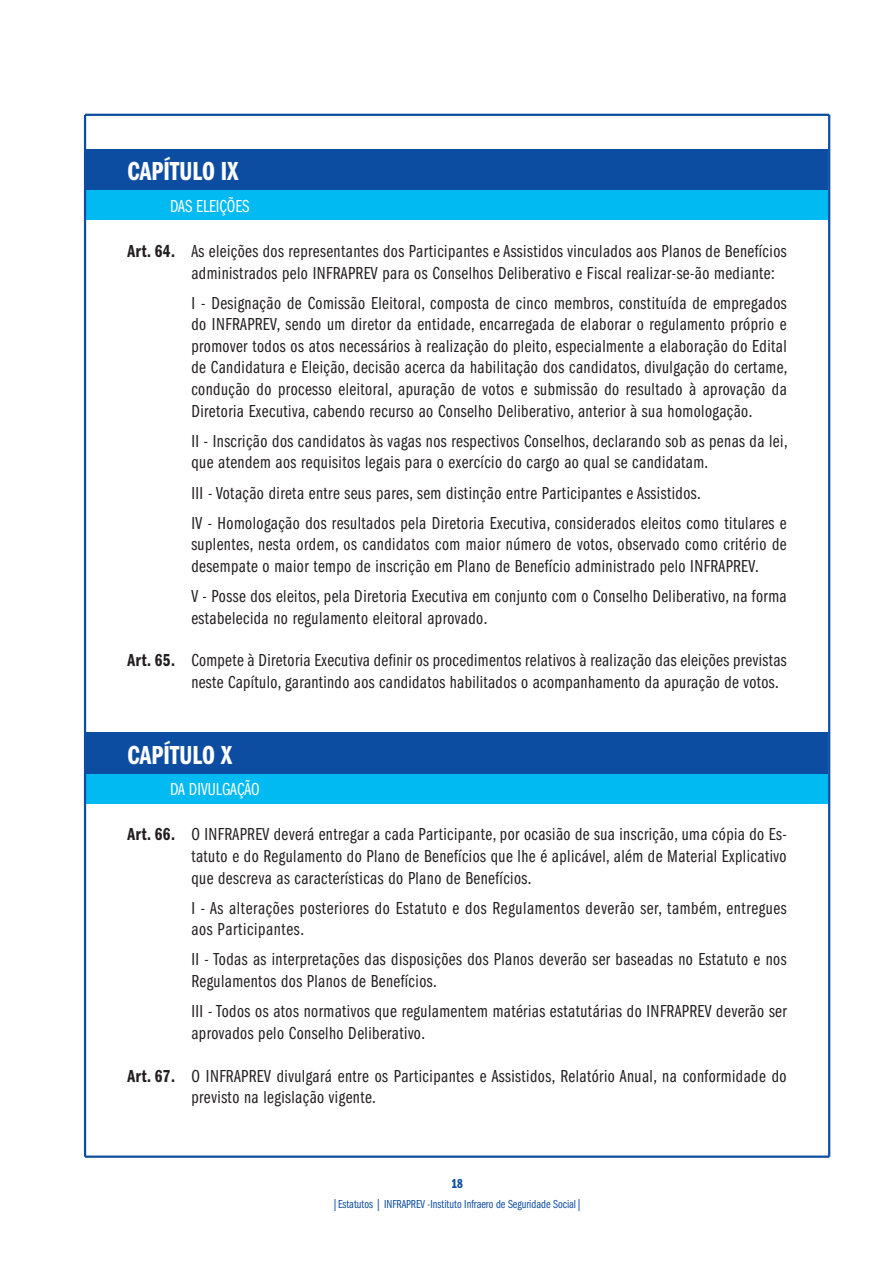
<style>
.page{position:relative;width:893px;height:1263px;background:#fff}
.page>*{position:absolute;margin:0;border:0;box-sizing:border-box;transform-origin:0 0}
.titulo{font:27px "ITC Franklin Gothic Std Dm Cp";color:#fff}
.artigos_numerados{font:18px/21.6px "ITC Franklin Gothic Std Bk Cp";letter-spacing:.025em;color:#231f20}
.artigos{font:18px/21.6px "ITC Franklin Gothic Std Bk Cp";letter-spacing:.025em;color:#231f20}
.subtitulo{font:18px "ITC Franklin Gothic Std Bk Cp";color:#fff}
.t1{font:13.5px "ITC Franklin Gothic Std Dm Cp";color:#0d4da1}
.t2{font:12px "ITC Franklin Gothic Std Bk Cp";color:#0d4da1}
.s1{font-family:"ITC Franklin Gothic Std Dm Cp"}
</style>
<div class="page">
<div style="left:85px;top:149px;width:743px;height:42px;background:#0d4da1"></div>
<div style="left:85px;top:191px;width:743px;height:29px;background:#00baf1"></div>
<div style="left:85px;top:732px;width:743px;height:42px;background:#0d4da1"></div>
<div style="left:85px;top:774px;width:743px;height:29px;background:#00baf1"></div>
<hr style="left:828px;top:115px;width:2px;height:1042px;background:#0d4da1">
<hr style="left:85px;top:1155px;width:744px;height:3px;background:#0d4da1">
<hr style="left:84px;top:115px;width:2px;height:1042px;background:#0d4da1">
<hr style="left:85px;top:114px;width:744px;height:2px;background:#0d4da1">
<p class="titulo" style="left:128px;top:156px;width:113px">CAPÍTULO IX</p>
<p class="subtitulo" style="left:170px;top:196px;width:81px">DAS ELEIÇÕES</p>
<p class="artigos" style="left:191px;top:240px;width:597px;text-indent:-64px"><span class="s1">Art. 64.</span> As eleições dos representantes dos Participantes e Assistidos vinculados aos Planos de Benefícios administrados pelo INFRAPREV para os Conselhos Deliberativo e Fiscal realizar-se-ão mediante:</p>
<p class="artigos_numerados" style="left:191px;top:292px;width:598px;text-align:justify">I - Designação de Comissão Eleitoral, composta de cinco membros, constituída de empregados do INFRAPREV, sendo um diretor da entidade, encarregada de elaborar o regulamento próprio e promover todos os atos necessários à realização do pleito, especialmente a elaboração do Edital de Candidatura e Eleição, decisão acerca da habilitação dos candidatos, divulgação do certame, condução do processo eleitoral, apuração de votos e submissão do resultado à aprovação da Diretoria Executiva, cabendo recurso ao Conselho Deliberativo, anterior à sua homologação.</p>
<p class="artigos_numerados" style="left:191px;top:430px;width:598px">II - Inscrição dos candidatos às vagas nos respectivos Conselhos, declarando sob as penas da lei, que atendem aos requisitos legais para o exercício do cargo ao qual se candidatam.</p>
<p class="artigos_numerados" style="left:191px;top:482px;width:511px">III - Votação direta entre seus pares, sem distinção entre Participantes e Assistidos.</p>
<p class="artigos_numerados" style="left:191px;top:512px;width:597px;text-align:justify">IV - Homologação dos resultados pela Diretoria Executiva, considerados eleitos como titulares e suplentes, nesta ordem, os candidatos com maior número de votos, observado como critério de desempate o maior tempo de inscrição em Plano de Benefício administrado pelo INFRAPREV.</p>
<p class="artigos_numerados" style="left:191px;top:585px;width:597px">V - Posse dos eleitos, pela Diretoria Executiva em conjunto com o Conselho Deliberativo, na forma estabelecida no regulamento eleitoral aprovado.</p>
<p class="artigos" style="left:191px;top:650px;width:597px;text-indent:-64px"><span class="s1">Art. 65.</span> Compete à Diretoria Executiva definir os procedimentos relativos à realização das eleições previstas neste Capítulo, garantindo aos candidatos habilitados o acompanhamento da apuração de votos.</p>
<p class="titulo" style="left:128px;top:740px;width:106px">CAPÍTULO X</p>
<p class="subtitulo" style="left:170px;top:779px;width:91px">DA DIVULGAÇÃO</p>
<p class="artigos" style="left:191px;top:824px;width:597px;text-align:justify;text-indent:-64px"><span class="s1">Art. 66.</span> O INFRAPREV deverá entregar a cada Participante, por ocasião de sua inscrição, uma cópia do Es&shy;tatuto e do Regulamento do Plano de Benefícios que lhe é aplicável, além de Material Explicativo que descreva as características do Plano de Benefícios.</p>
<p class="artigos_numerados" style="left:191px;top:897px;width:597px">I - As alterações posteriores do Estatuto e dos Regulamentos deverão ser, também, entregues aos Participantes.</p>
<p class="artigos_numerados" style="left:191px;top:949px;width:597px">II - Todas as interpretações das disposições dos Planos deverão ser baseadas no Estatuto e nos<br>Regulamentos dos Planos de Benefícios.</p>
<p class="artigos_numerados" style="left:191px;top:1001px;width:597px">III - Todos os atos normativos que regulamentem matérias estatutárias do INFRAPREV deverão ser aprovados pelo Conselho Deliberativo.</p>
<p class="artigos" style="left:191px;top:1065px;width:597px;text-indent:-64px"><span class="s1">Art. 67.</span> O INFRAPREV divulgará entre os Participantes e Assistidos, Relatório Anual, na conformidade do previsto na legislação vigente.</p>
<p class="t1" style="left:451px;top:1176px;width:13px">18</p>
<p class="t2" style="left:332px;top:1198px;width:252px">|Estatutos | INFRAPREV -Instituto Infraero de Seguridade Social|</p>
</div>
